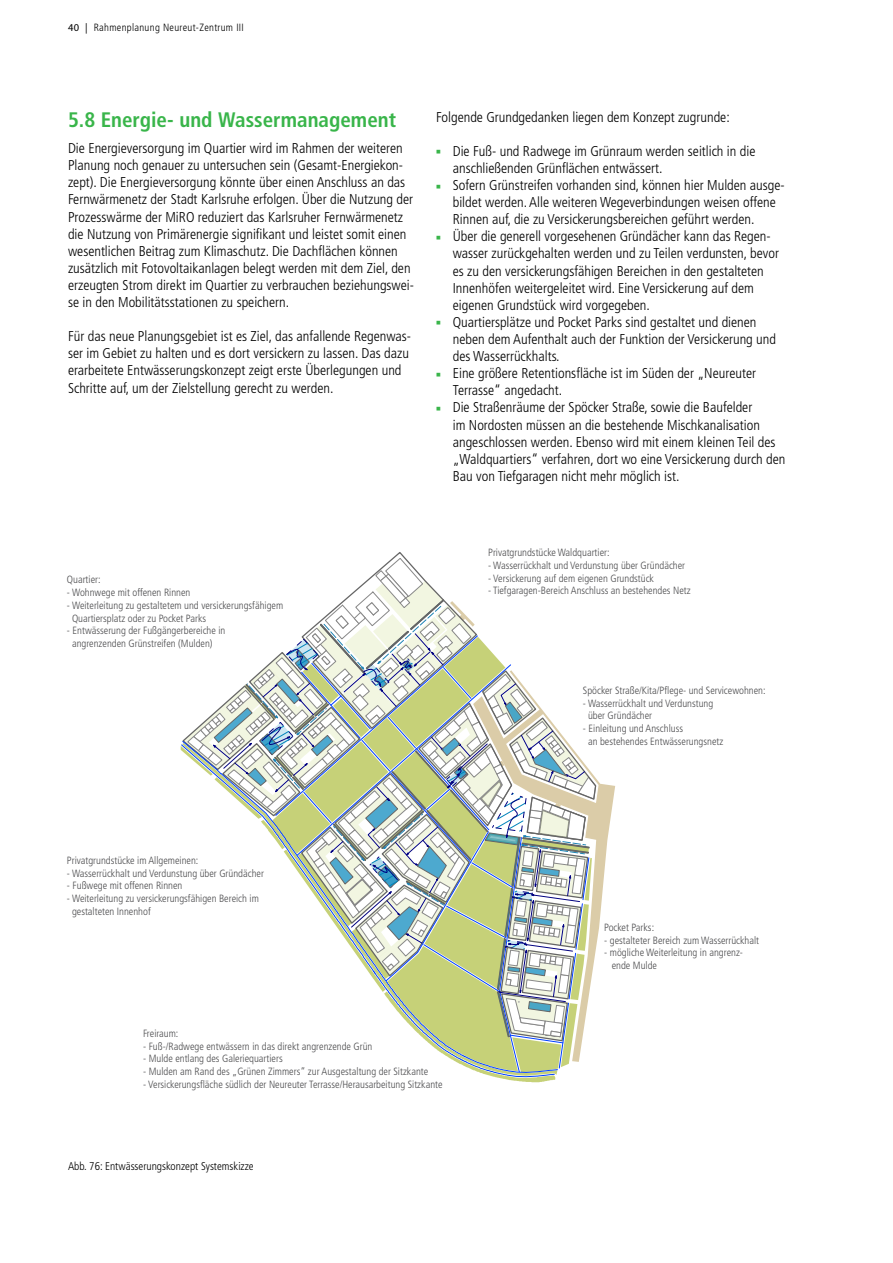
<style>
.page{position:relative;width:893px;height:1263px;background:#fff}
.page>*{position:absolute;margin:0;border:0;box-sizing:border-box;transform-origin:0 0}
.t1{font:700 condensed 21px "Frutiger";color:#39b54a}
.t2{font:300 condensed 14.25px/17.1px "Frutiger";color:#000}
.t3{font:300 condensed 11.25px "Frutiger";color:#000}
.t4{font:300 condensed 10.5px/12.8px "Frutiger";color:#4d4d4f}
.t5{font:300 condensed 10.5px "Frutiger";letter-spacing:.03em;color:#000}
.s1{font-family:"Myriad Pro";font-weight:400;font-stretch:normal}
</style>
<div class="page">
<svg style="left:597px;top:780px;width:18px;height:161px"></svg>
<svg style="left:181px;top:552px;width:416px;height:530px"></svg>
<p class="t5" style="left:68px;top:22px;width:177px"><span class="s1">40 |</span> Rahmenplanung Neureut-Zentrum III</p>
<h1 class="t1" style="left:68px;top:107px;width:330px">5.8 Energie- und Wassermanagement</h1>
<p class="t2" style="left:68px;top:140px;width:348px">Die Energieversorgung im Quartier wird im Rahmen der weiteren Planung noch genauer zu untersuchen sein (Gesamt-Energiekon&shy;zept). Die Energieversorgung könnte über einen Anschluss an das Fernwärmenetz der Stadt Karlsruhe erfolgen. Über die Nutzung der Prozesswärme der MiRO reduziert das Karlsruher Fernwärmenetz die Nutzung von Primärenergie signifikant und leistet somit einen wesentlichen Beitrag zum Klimaschutz. Die Dachflächen können zusätzlich mit Fotovoltaikanlagen belegt werden mit dem Ziel, den erzeugten Strom direkt im Quartier zu verbrauchen beziehungswei&shy;se in den Mobilitätsstationen zu speichern.</p>
<p class="t2" style="left:68px;top:328px;width:344px">Für das neue Planungsgebiet ist es Ziel, das anfallende Regenwas&shy;ser im Gebiet zu halten und es dort versickern zu lassen. Das dazu erarbeitete Entwässerungskonzept zeigt erste Überlegungen und Schritte auf, um der Zielstellung gerecht zu werden.</p>
<p class="t2" style="left:436px;top:108px;width:295px">Folgende Grundgedanken liegen dem Konzept zugrunde:</p>
<p class="t2" style="left:453px;top:143px;width:334px">Die Fuß- und Radwege im Grünraum werden seitlich in die anschließenden Grünflächen entwässert.<br>Sofern Grünstreifen vorhanden sind, können hier Mulden ausge&shy;bildet werden. Alle weiteren Wegeverbindungen weisen offene Rinnen auf, die zu Versickerungsbereichen geführt werden.<br>Über die generell vorgesehenen Gründächer kann das Regen&shy;wasser zurückgehalten werden und zu Teilen verdunsten, bevor es zu den versickerungsfähigen Bereichen in den gestalteten Innenhöfen weitergeleitet wird. Eine Versickerung auf dem eigenen Grundstück wird vorgegeben.<br>Quartiersplätze und Pocket Parks sind gestaltet und dienen neben dem Aufenthalt auch der Funktion der Versickerung und des Wasserrückhalts.<br>Eine größere Retentionsfläche ist im Süden der „Neureuter Terrasse“ angedacht.<br>Die Straßenräume der Spöcker Straße, sowie die Baufelder<br>im Nordosten müssen an die bestehende Mischkanalisation angeschlossen werden. Ebenso wird mit einem kleinen Teil des „Waldquartiers“ verfahren, dort wo eine Versickerung durch den Bau von Tiefgaragen nicht mehr möglich ist.</p>
<p class="t4" style="left:67px;top:573px;width:35px">Quartier:</p>
<p class="t4" style="left:67px;top:586px;width:125px">- Wohnwege mit offenen Rinnen</p>
<p class="t4" style="left:72px;top:599px;width:213px;text-indent:-5px">- Weiterleitung zu gestaltetem und versickerungsfähigem<br>Quartiersplatz oder zu Pocket Parks</p>
<p class="t4" style="left:72px;top:624px;width:155px;text-indent:-5px">- Entwässerung der Fußgängerbereiche in angrenzenden Grünstreifen (Mulden)</p>
<p class="t4" style="left:488px;top:546px;width:123px">Privatgrundstücke Waldquartier:</p>
<p class="t4" style="left:488px;top:559px;width:198px">- Wasserrückhalt und Verdunstung über Gründächer</p>
<p class="t4" style="left:488px;top:572px;width:167px">- Versickerung auf dem eigenen Grundstück</p>
<p class="t4" style="left:488px;top:584px;width:204px">- Tiefgaragen-Bereich Anschluss an bestehendes Netz</p>
<p class="t4" style="left:583px;top:684px;width:184px">Spöcker Straße/Kita/Pflege- und Servicewohnen:</p>
<p class="t4" style="left:588px;top:697px;width:127px;text-indent:-5px">- Wasserrückhalt und Verdunstung über Gründächer</p>
<p class="t4" style="left:588px;top:722px;width:137px;text-indent:-5px">- Einleitung und Anschluss<br>an bestehendes Entwässerungsnetz</p>
<p class="t4" style="left:67px;top:854px;width:133px">Privatgrundstücke im Allgemeinen:</p>
<p class="t4" style="left:67px;top:867px;width:198px">- Wasserrückhalt und Verdunstung über Gründächer</p>
<p class="t4" style="left:67px;top:879px;width:117px">- Fußwege mit offenen Rinnen</p>
<p class="t4" style="left:72px;top:892px;width:188px;text-indent:-5px">- Weiterleitung zu versickerungsfähigen Bereich im gestalteten Innenhof</p>
<p class="t4" style="left:604px;top:921px;width:51px">Pocket Parks:</p>
<p class="t4" style="left:604px;top:934px;width:156px">- gestalteter Bereich zum Wasserrückhalt</p>
<p class="t4" style="left:612px;top:946px;width:133px;text-indent:-8px">- mögliche Weiterleitung in angrenz&shy;ende Mulde</p>
<p class="t4" style="left:143px;top:1027px;width:37px">Freiraum:</p>
<p class="t4" style="left:143px;top:1040px;width:231px">- Fuß-/Radwege entwässern in das direkt angrenzende Grün</p>
<p class="t4" style="left:143px;top:1052px;width:141px">- Mulde entlang des Galeriequartiers</p>
<p class="t4" style="left:143px;top:1065px;width:287px">- Mulden am Rand des „Grünen Zimmers“ zur Ausgestaltung der Sitzkante</p>
<p class="t4" style="left:143px;top:1078px;width:301px">- Versickerungsfläche südlich der Neureuter Terrasse/Herausarbeitung Sitzkante</p>
<p class="t3" style="left:68px;top:1160px;width:187px">Abb. 76: Entwässerungskonzept Systemskizze</p>
</div>
